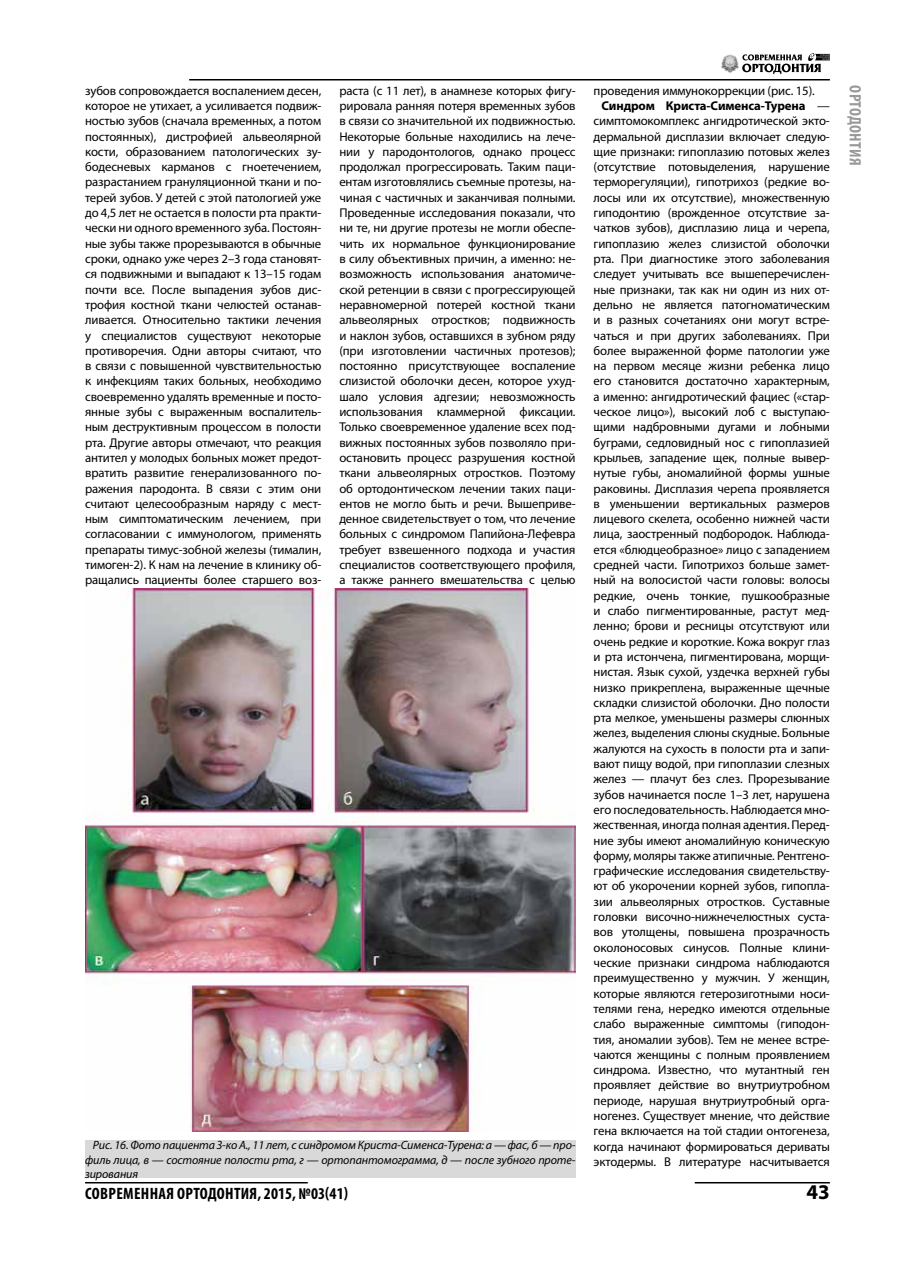
<style>
.page{position:relative;width:915px;height:1276px;background:#fff}
.page>*{position:absolute;margin:0;border:0;box-sizing:border-box;transform-origin:0 0}
.t1{font:700 21px "Myriad Pro";color:#000}
.t2{font:700 condensed 16.5px "Myriad Pro";letter-spacing:.02em;color:#000}
.t3{font:700 condensed 16.5px "Myriad Pro";letter-spacing:.02em;color:#999}
.t4{font:12.75px/15.3px "Myriad Pro";letter-spacing:-.01em;color:#000;text-align:justify}
.t5{font:700 12.75px "Myriad Pro";letter-spacing:-.01em;color:#000}
.t6{font:italic 12px/14.4px "Myriad Pro";letter-spacing:-.01em;color:#000;text-align:justify}
.s1{font-weight:400}
</style>
<div class="page">
<hr style="left:189px;top:79px;width:640px;height:1px;background:#000">
<hr style="left:85px;top:1182px;width:222px;height:1px;background:#000">
<hr style="left:694px;top:1182px;width:135px;height:1px;background:#000">
<svg style="left:742px;top:53px;width:87px;height:21px"></svg>
<img style="left:721px;top:55px;width:16px;height:17px">
<div style="left:85px;top:1140px;width:490px;height:38px;background:#d9d9d9"></div>
<img style="left:85px;top:588px;width:490px;height:543px">
<p class="t4" style="left:85px;top:82px;width:238px">зубов сопровождается воспалением десен, которое не утихает, а усиливается подвиж&shy;ностью зубов (сначала временных, а потом постоянных), дистрофией альвеолярной кости, образованием патологических зу&shy;бодесневых карманов с гноетечением, разрастанием грануляционной ткани и по&shy;терей зубов. У детей с этой патологией уже до 4,5 лет не остается в полости рта практи&shy;чески ни одного временного зуба. Постоян&shy;ные зубы также прорезываются в обычные сроки, однако уже через 2–3 года становят&shy;ся подвижными и выпадают к 13–15 годам почти все. После выпадения зубов дис&shy;трофия костной ткани челюстей останав&shy;ливается. Относительно тактики лечения у специалистов существуют некоторые противоречия. Одни авторы считают, что в связи с повышенной чувствительностью к инфекциям таких больных, необходимо своевременно удалять временные и посто&shy;янные зубы с выраженным воспалитель&shy;ным деструктивным процессом в полости рта. Другие авторы отмечают, что реакция антител у молодых больных может предот&shy;вратить развитие генерализованного по&shy;ражения пародонта. В связи с этим они считают целесообразным наряду с мест&shy;ным симптоматическим лечением, при согласовании с иммунологом, применять препараты тимус-зобной железы (тималин, тимоген‑2). К нам на лечение в клинику об&shy;ращались пациенты более старшего воз-</p>
<p class="t4" style="left:339px;top:82px;width:238px">раста (с 11 лет), в анамнезе которых фигу&shy;рировала ранняя потеря временных зубов в связи со значительной их подвижностью.<br>Некоторые больные находились на лече&shy;нии у пародонтологов, однако процесс продолжал прогрессировать. Таким паци&shy;ентам изготовлялись съемные протезы, на&shy;чиная с частичных и заканчивая полными.<br>Проведенные исследования показали, что ни те, ни другие протезы не могли обеспе&shy;чить их нормальное функционирование в силу объективных причин, а именно: не&shy;возможность использования анатомиче&shy;ской ретенции в связи с прогрессирующей неравномерной потерей костной ткани альвеолярных отростков; подвижность и наклон зубов, оставшихся в зубном ряду (при изготовлении частичных протезов); постоянно присутствующее воспаление слизистой оболочки десен, которое ухуд&shy;шало условия адгезии; невозможность использования кламмерной фиксации.<br>Только своевременное удаление всех под&shy;вижных постоянных зубов позволяло при&shy;остановить процесс разрушения костной ткани альвеолярных отростков. Поэтому об ортодонтическом лечении таких паци&shy;ентов не могло быть и речи. Вышеприве&shy;денное свидетельствует о том, что лечение больных с синдромом Папийона-Лефевра требует взвешенного подхода и участия специалистов соответствующего профиля, а также раннего вмешательства с целью</p>
<p class="t4" style="left:593px;top:82px;width:223px">проведения иммунокоррекции (рис. 15).</p>
<p class="t5" style="left:601px;top:97px;width:230px">Синдром Криста-Сименса-Турена <span class="s1">—</span></p>
<p class="t4" style="left:593px;top:113px;width:238px">симптомокомплекс ангидротической экто-</p>
<p class="t4" style="left:593px;top:128px;width:238px">дермальной дисплазии включает следую-</p>
<p class="t4" style="left:593px;top:144px;width:238px">щие признаки: гипоплазию потовых желез</p>
<p class="t4" style="left:593px;top:159px;width:238px">(отсутствие потовыделения, нарушение</p>
<p class="t4" style="left:593px;top:174px;width:238px">терморегуляции), гипотрихоз (редкие во-</p>
<p class="t4" style="left:593px;top:190px;width:238px">лосы или их отсутствие), множественную</p>
<p class="t4" style="left:593px;top:205px;width:238px">гиподонтию (врожденное отсутствие за-</p>
<p class="t4" style="left:593px;top:220px;width:238px">чатков зубов), дисплазию лица и черепа,</p>
<p class="t4" style="left:593px;top:235px;width:238px">гипоплазию желез слизистой оболочки</p>
<p class="t4" style="left:593px;top:251px;width:238px">рта. При диагностике этого заболевания</p>
<p class="t4" style="left:593px;top:266px;width:238px">следует учитывать все вышеперечислен-</p>
<p class="t4" style="left:593px;top:281px;width:238px">ные признаки, так как ни один из них от-</p>
<p class="t4" style="left:593px;top:297px;width:238px">дельно не является патогноматическим</p>
<p class="t4" style="left:593px;top:312px;width:238px">и в разных сочетаниях они могут встре-</p>
<p class="t4" style="left:593px;top:327px;width:238px">чаться и при других заболеваниях. При</p>
<p class="t4" style="left:593px;top:343px;width:238px">более выраженной форме патологии уже</p>
<p class="t4" style="left:593px;top:358px;width:238px">на первом месяце жизни ребенка лицо</p>
<p class="t4" style="left:593px;top:373px;width:238px">его становится достаточно характерным,</p>
<p class="t4" style="left:593px;top:388px;width:238px">а именно: ангидротический фациес («стар-</p>
<p class="t4" style="left:593px;top:404px;width:238px">ческое лицо»), высокий лоб с выступаю-</p>
<p class="t4" style="left:593px;top:419px;width:238px">щими надбровными дугами и лобными</p>
<p class="t4" style="left:593px;top:434px;width:238px">буграми, седловидный нос с гипоплазией</p>
<p class="t4" style="left:593px;top:450px;width:238px">крыльев, западение щек, полные вывер-</p>
<p class="t4" style="left:593px;top:465px;width:238px">нутые губы, аномалийной формы ушные</p>
<p class="t4" style="left:593px;top:480px;width:238px">раковины. Дисплазия черепа проявляется</p>
<p class="t4" style="left:593px;top:496px;width:238px">в уменьшении вертикальных размеров</p>
<p class="t4" style="left:593px;top:511px;width:238px">лицевого скелета, особенно нижней части</p>
<p class="t4" style="left:593px;top:526px;width:238px">лица, заостренный подбородок. Наблюда-</p>
<p class="t4" style="left:593px;top:541px;width:238px">ется «блюдцеобразное» лицо с западением</p>
<p class="t4" style="left:593px;top:557px;width:238px">средней части. Гипотрихоз больше замет-</p>
<p class="t4" style="left:593px;top:572px;width:238px">ный на волосистой части головы: волосы</p>
<p class="t4" style="left:593px;top:587px;width:238px">редкие, очень тонкие, пушкообразные</p>
<p class="t4" style="left:593px;top:603px;width:238px">и слабо пигментированные, растут мед-</p>
<p class="t4" style="left:593px;top:618px;width:238px">ленно; брови и ресницы отсутствуют или</p>
<p class="t4" style="left:593px;top:633px;width:238px">очень редкие и короткие. Кожа вокруг глаз</p>
<p class="t4" style="left:593px;top:649px;width:238px">и рта истончена, пигментирована, морщи-</p>
<p class="t4" style="left:593px;top:664px;width:238px">нистая. Язык сухой, уздечка верхней губы</p>
<p class="t4" style="left:593px;top:679px;width:238px">низко прикреплена, выраженные щечные</p>
<p class="t4" style="left:593px;top:694px;width:238px">складки слизистой оболочки. Дно полости</p>
<p class="t4" style="left:593px;top:710px;width:238px">рта мелкое, уменьшены размеры слюнных</p>
<p class="t4" style="left:593px;top:725px;width:238px">желез, выделения слюны скудные. Больные</p>
<p class="t4" style="left:593px;top:740px;width:238px">жалуются на сухость в полости рта и запи-</p>
<p class="t4" style="left:593px;top:756px;width:238px">вают пищу водой, при гипоплазии слезных</p>
<p class="t4" style="left:593px;top:771px;width:238px">желез — плачут без слез. Прорезывание</p>
<p class="t4" style="left:593px;top:786px;width:238px">зубов начинается после 1–3 лет, нарушена</p>
<p class="t4" style="left:593px;top:802px;width:238px">его последовательность. Наблюдается мно-</p>
<p class="t4" style="left:593px;top:817px;width:238px">жественная, иногда полная адентия. Перед-</p>
<p class="t4" style="left:593px;top:832px;width:238px">ние зубы имеют аномалийную коническую</p>
<p class="t4" style="left:593px;top:847px;width:238px">форму, моляры также атипичные. Рентгено-</p>
<p class="t4" style="left:593px;top:863px;width:238px">графические исследования свидетельству-</p>
<p class="t4" style="left:593px;top:878px;width:238px">ют об укорочении корней зубов, гипопла-</p>
<p class="t4" style="left:593px;top:893px;width:238px">зии альвеолярных отростков. Суставные</p>
<p class="t4" style="left:593px;top:909px;width:238px">головки височно-нижнечелюстных суста-</p>
<p class="t4" style="left:593px;top:924px;width:238px">вов утолщены, повышена прозрачность</p>
<p class="t4" style="left:593px;top:939px;width:238px">околоносовых синусов. Полные клини-</p>
<p class="t4" style="left:593px;top:955px;width:238px">ческие признаки синдрома наблюдаются</p>
<p class="t4" style="left:593px;top:970px;width:238px">преимущественно у мужчин. У женщин,</p>
<p class="t4" style="left:593px;top:985px;width:238px">которые являются гетерозиготными носи-</p>
<p class="t4" style="left:593px;top:1000px;width:238px">телями гена, нередко имеются отдельные</p>
<p class="t4" style="left:593px;top:1016px;width:238px">слабо выраженные симптомы (гиподон-</p>
<p class="t4" style="left:593px;top:1031px;width:238px">тия, аномалии зубов). Тем не менее встре-</p>
<p class="t4" style="left:593px;top:1046px;width:238px">чаются женщины с полным проявлением</p>
<p class="t4" style="left:593px;top:1062px;width:238px">синдрома. Известно, что мутантный ген</p>
<p class="t4" style="left:593px;top:1077px;width:238px">проявляет действие во внутриутробном</p>
<p class="t4" style="left:593px;top:1092px;width:238px">периоде, нарушая внутриутробный орга-</p>
<p class="t4" style="left:593px;top:1108px;width:238px">ногенез. Существует мнение, что действие</p>
<p class="t4" style="left:593px;top:1123px;width:238px">гена включается на той стадии онтогенеза,</p>
<p class="t4" style="left:593px;top:1138px;width:238px">когда начинают формироваться дериваты</p>
<p class="t4" style="left:593px;top:1153px;width:238px">эктодермы. В литературе насчитывается</p>
<p class="t6" style="left:85px;top:1138px;width:492px;text-indent:8px">Рис. 16. Фото пациента З-ко А., 11 лет, с синдромом Криста-Сименса-Турена: а — фас, б — про&shy;филь лица, в — состояние полости рта, г — ортопантомограмма, д — после зубного проте&shy;зирования</p>
<p class="t2" style="left:85px;top:1182px;width:264px">СОВРЕМЕННАЯ ОРТОДОНТИЯ, 2015, №03(41)</p>
<h1 class="t1" style="left:806px;top:1178px;width:25px">43</h1>
<p class="t3" style="left:865px;top:85px;width:82px;rotate:90deg">ОРТОДОНТИЯ</p>
</div>
